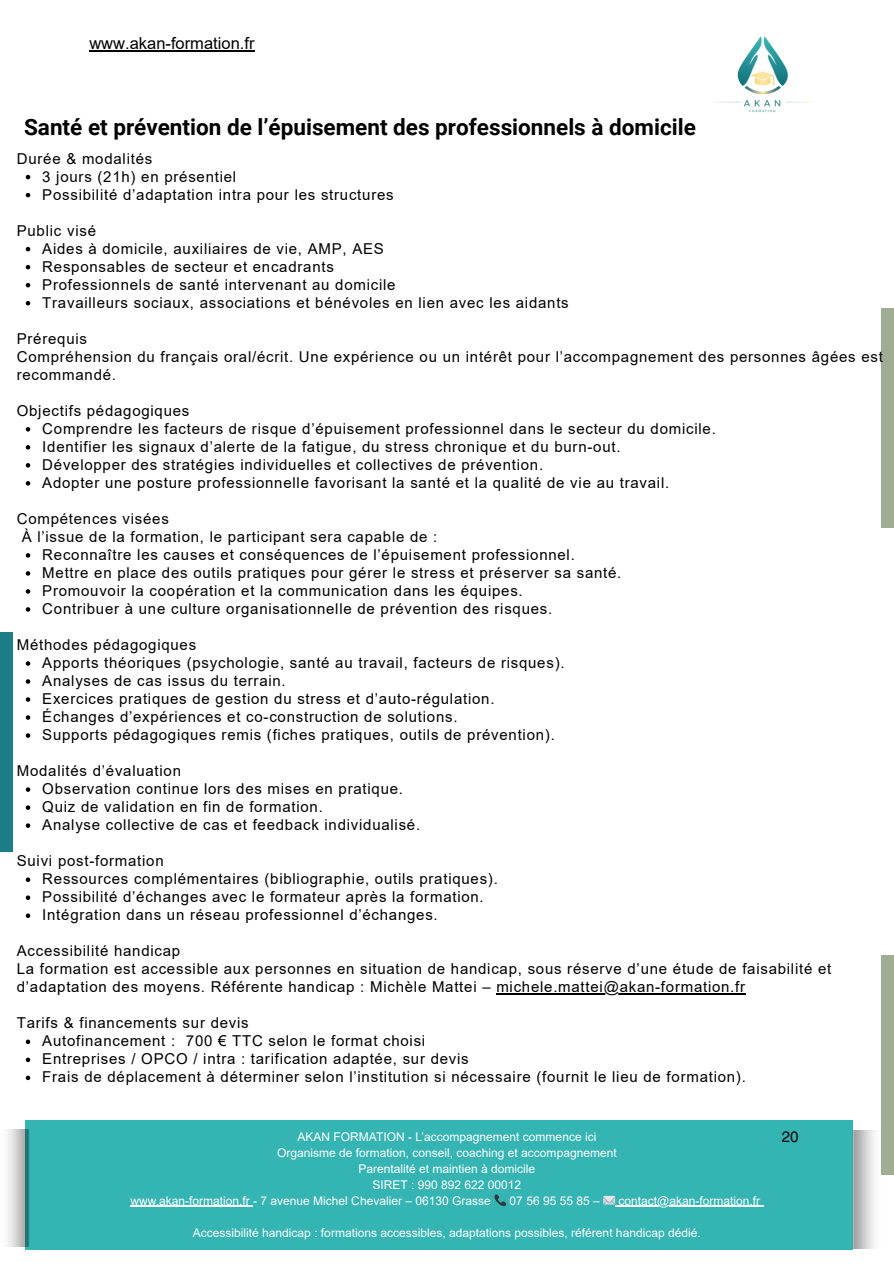
<style>
.page{position:relative;width:894px;height:1264px;background:#fff}
.page>*{position:absolute;margin:0;border:0;box-sizing:border-box;transform-origin:0 0}
.t1{font:700 22.5px "Roboto";color:#000}
.t2{font:16.5px "Arial";color:#000}
.t3{font:15px/18px "Arial";letter-spacing:.05em;color:#000}
.t4{font:15px "Helios";color:#000}
.t5{font:12px "Arial";color:#fff}
</style>
<div class="page">
<div style="left:0;top:632px;width:13px;height:219px;background:#1c7d86"></div>
<div style="left:880px;top:308px;width:13px;height:219px;background:#a0ac93"></div>
<div style="left:880px;top:955px;width:13px;height:219px;background:#a0ac93"></div>
<hr style="left:89px;top:50px;width:165px;height:1px;background:#000">
<div style="left:25px;top:1119px;width:827px;height:130px;background:#35b4b4"></div>
<svg style="left:26px;top:175px;width:4px;height:4px"></svg>
<svg style="left:26px;top:193px;width:4px;height:4px"></svg>
<svg style="left:26px;top:247px;width:4px;height:4px"></svg>
<svg style="left:26px;top:265px;width:4px;height:4px"></svg>
<svg style="left:26px;top:283px;width:4px;height:4px"></svg>
<svg style="left:26px;top:301px;width:4px;height:4px"></svg>
<svg style="left:26px;top:427px;width:4px;height:4px"></svg>
<svg style="left:26px;top:445px;width:4px;height:4px"></svg>
<svg style="left:26px;top:463px;width:4px;height:4px"></svg>
<svg style="left:26px;top:481px;width:4px;height:4px"></svg>
<svg style="left:26px;top:553px;width:4px;height:4px"></svg>
<svg style="left:26px;top:571px;width:4px;height:4px"></svg>
<svg style="left:26px;top:589px;width:4px;height:4px"></svg>
<svg style="left:26px;top:607px;width:4px;height:4px"></svg>
<svg style="left:26px;top:661px;width:4px;height:4px"></svg>
<svg style="left:26px;top:679px;width:4px;height:4px"></svg>
<svg style="left:26px;top:697px;width:4px;height:4px"></svg>
<svg style="left:26px;top:715px;width:4px;height:4px"></svg>
<svg style="left:26px;top:733px;width:4px;height:4px"></svg>
<svg style="left:26px;top:787px;width:4px;height:4px"></svg>
<svg style="left:26px;top:805px;width:4px;height:4px"></svg>
<svg style="left:26px;top:823px;width:4px;height:4px"></svg>
<svg style="left:26px;top:877px;width:4px;height:5px"></svg>
<svg style="left:26px;top:895px;width:4px;height:5px"></svg>
<svg style="left:26px;top:913px;width:4px;height:5px"></svg>
<hr style="left:496px;top:993px;width:249px;height:1px;background:#000">
<svg style="left:26px;top:1039px;width:4px;height:5px"></svg>
<svg style="left:26px;top:1057px;width:4px;height:5px"></svg>
<svg style="left:26px;top:1075px;width:4px;height:5px"></svg>
<img style="left:714px;top:36px;width:98px;height:77px">
<hr style="left:130px;top:1205px;width:123px;height:1px;background:#fff">
<hr style="left:615px;top:1205px;width:145px;height:1px;background:#fff">
<img style="left:852px;top:1130px;width:22px;height:117px">
<img style="left:8px;top:1129px;width:21px;height:117px">
<p class="t2" style="left:89px;top:34px;width:166px">www.akan-formation.fr</p>
<h1 class="t1" style="left:24px;top:114px;width:673px">Santé et prévention de l’épuisement des professionnels à domicile</h1>
<p class="t3" style="left:42px;top:149px;width:353px;text-indent:-25px">Durée &amp; modalités<br>3 jours (21h) en présentiel<br>Possibilité d’adaptation intra pour les structures</p>
<p class="t3" style="left:42px;top:221px;width:528px;text-indent:-25px">Public visé<br>Aides à domicile, auxiliaires de vie, AMP, AES<br>Responsables de secteur et encadrants<br>Professionnels de santé intervenant au domicile<br>Travailleurs sociaux, associations et bénévoles en lien avec les aidants</p>
<p class="t3" style="left:17px;top:329px;width:867px">Prérequis<br>Compréhension du français oral/écrit. Une expérience ou un intérêt pour l’accompagnement des personnes âgées est recommandé.</p>
<p class="t3" style="left:42px;top:401px;width:674px;text-indent:-25px">Objectifs pédagogiques<br>Comprendre les facteurs de risque d’épuisement professionnel dans le secteur du domicile.<br>Identifier les signaux d’alerte de la fatigue, du stress chronique et du burn-out.<br>Développer des stratégies individuelles et collectives de prévention.<br>Adopter une posture professionnelle favorisant la santé et la qualité de vie au travail.</p>
<p class="t3" style="left:17px;top:509px;width:153px">Compétences visées</p>
<p class="t3" style="left:22px;top:527px;width:417px">À l’issue de la formation, le participant sera capable de :</p>
<p class="t3" style="left:42px;top:545px;width:534px">Reconnaître les causes et conséquences de l’épuisement professionnel.</p>
<p class="t3" style="left:42px;top:563px;width:580px">Mettre en place des outils pratiques pour gérer le stress et préserver sa santé.</p>
<p class="t3" style="left:42px;top:581px;width:482px">Promouvoir la coopération et la communication dans les équipes.</p>
<p class="t3" style="left:42px;top:599px;width:511px">Contribuer à une culture organisationnelle de prévention des risques.</p>
<p class="t3" style="left:42px;top:635px;width:523px;text-indent:-25px">Méthodes pédagogiques<br>Apports théoriques (psychologie, santé au travail, facteurs de risques).<br>Analyses de cas issus du terrain.<br>Exercices pratiques de gestion du stress et d’auto-régulation.<br>Échanges d’expériences et co-construction de solutions.<br>Supports pédagogiques remis (fiches pratiques, outils de prévention).</p>
<p class="t3" style="left:42px;top:762px;width:379px;text-indent:-25px">Modalités d’évaluation<br>Observation continue lors des mises en pratique.<br>Quiz de validation en fin de formation.<br>Analyse collective de cas et feedback individualisé.</p>
<p class="t3" style="left:42px;top:852px;width:457px;text-indent:-25px">Suivi post-formation<br>Ressources complémentaires (bibliographie, outils pratiques).<br>Possibilité d’échanges avec le formateur après la formation.<br>Intégration dans un réseau professionnel d’échanges.</p>
<p class="t3" style="left:17px;top:942px;width:815px">Accessibilité handicap<br>La formation est accessible aux personnes en situation de handicap, sous réserve d’une étude de faisabilité et d’adaptation des moyens. Référente handicap : Michèle Mattei – michele.mattei@akan-formation.fr</p>
<p class="t3" style="left:42px;top:1014px;width:704px;text-indent:-25px">Tarifs &amp; financements sur devis<br>Autofinancement : 700 € TTC selon le format choisi<br>Entreprises / OPCO / intra : tarification adaptée, sur devis<br>Frais de déplacement à déterminer selon l’institution si nécessaire (fournit le lieu de formation).</p>
<p class="t5" style="left:297px;top:1129px;width:300px">AKAN FORMATION - L’accompagnement commence ici</p>
<p class="t5" style="left:277px;top:1145px;width:341px">Organisme de formation, conseil, coaching et accompagnement</p>
<p class="t5" style="left:358px;top:1161px;width:178px">Parentalité et maintien à domicile</p>
<p class="t5" style="left:372px;top:1177px;width:150px">SIRET : 990 892 622 00012</p>
<p class="t5" style="left:130px;top:1193px;width:362px">www.akan-formation.fr - 7 avenue Michel Chevalier – 06130 Grasse</p>
<p class="t5" style="left:509px;top:1193px;width:92px">07 56 95 55 85 –</p>
<p class="t5" style="left:618px;top:1193px;width:143px">contact@akan-formation.fr</p>
<p class="t5" style="left:193px;top:1225px;width:509px">Accessibilité handicap : formations accessibles, adaptations possibles, référent handicap dédié.</p>
<p class="t4" style="left:781px;top:1127px;width:18px">20</p>
</div>
